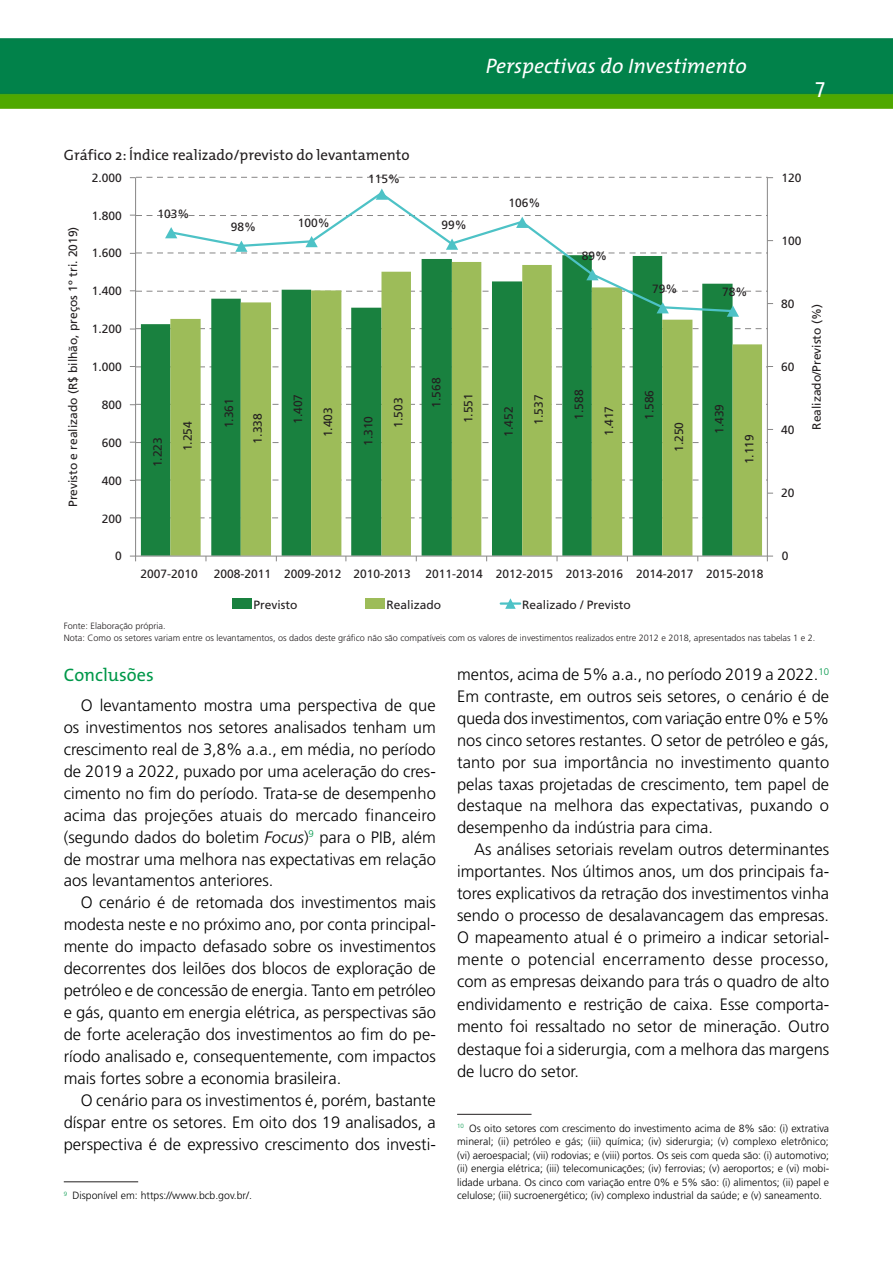
<style>
.page{position:relative;width:893px;height:1263px;background:#fff}
.page>*{position:absolute;margin:0;border:0;box-sizing:border-box;transform-origin:0 0}
.t1{font:italic 21px "T Mix";color:#fff}
.t2{font:21px "T Mix";color:#fff}
.G{font:18.15px "T Mix";color:#00984a}
.TEXTO{font:300 16.5px/21.9px "Frutiger LT Std";color:#000;text-align:justify}
.GRÁFICO{font:15px "T Mix";color:#231f20}
.t3{font:12px "Frutiger LT Std";color:#231f20}
.Footnote{font:300 10.5px/13.5px "Frutiger LT Std";color:#000;text-align:justify}
.NOTA__FONTE{font:300 9.15px/12px "Frutiger LT Std";color:#231f20}
.s1{font-style:italic}
</style>
<div class="page">
<img style="left:0;top:38px;width:893px;height:70px">
<hr style="left:457px;top:1114px;width:74px;height:1px;background:#231f20">
<hr style="left:64px;top:1181px;width:74px;height:1px;background:#231f20">
<div style="left:141px;top:324px;width:29px;height:232px;background:#19813f"></div>
<svg style="left:170px;top:313px;width:592px;height:243px;background:#76ae67"></svg>
<hr style="left:767px;top:178px;width:1px;height:378px;background:#878686">
<hr style="left:135px;top:178px;width:1px;height:378px;background:#878686">
<svg style="left:130px;top:177px;width:643px;height:1px"></svg>
<svg style="left:130px;top:290px;width:638px;height:2px"></svg>
<svg style="left:130px;top:328px;width:638px;height:2px"></svg>
<svg style="left:130px;top:366px;width:643px;height:1px"></svg>
<svg style="left:130px;top:404px;width:637px;height:1px"></svg>
<svg style="left:130px;top:442px;width:637px;height:1px"></svg>
<svg style="left:130px;top:479px;width:637px;height:2px"></svg>
<svg style="left:130px;top:517px;width:637px;height:1px"></svg>
<hr style="left:136px;top:556px;width:631px;height:1px;background:#878686">
<svg style="left:168px;top:195px;width:566px;height:118px"></svg>
<svg style="left:376px;top:188px;width:12px;height:12px"></svg>
<svg style="left:130px;top:215px;width:643px;height:39px"></svg>
<svg style="left:586px;top:269px;width:13px;height:11px"></svg>
<svg style="left:657px;top:302px;width:12px;height:11px"></svg>
<svg style="left:727px;top:305px;width:12px;height:12px"></svg>
<div style="left:497px;top:189px;width:50px;height:24px;background:#fff"></div>
<div style="left:232px;top:599px;width:20px;height:10px;background:#19813f"></div>
<div style="left:365px;top:599px;width:20px;height:10px;background:#9dbc59"></div>
<hr style="left:501px;top:602px;width:19px;height:3px;background:#4dc2c6">
<svg style="left:505px;top:598px;width:11px;height:11px"></svg>
<p class="t1" style="left:486px;top:49px;width:262px">Perspectivas do Investimento</p>
<p class="t2" style="left:815px;top:69px;width:11px">7</p>
<p class="GRÁFICO" style="left:64px;top:142px;width:347px">Gráfico 2: Índice realizado/previsto do levantamento</p>
<p class="t3" style="left:66px;top:507px;width:282px;rotate:-90deg">Previsto e realizado (R$ bilhão, preços 1º tri. 2019)</p>
<p class="t3" style="left:92px;top:170px;width:32px">2.000</p>
<p class="t3" style="left:92px;top:208px;width:32px">1.800</p>
<p class="t3" style="left:92px;top:246px;width:32px">1.600</p>
<p class="t3" style="left:92px;top:284px;width:32px">1.400</p>
<p class="t3" style="left:92px;top:322px;width:32px">1.200</p>
<p class="t3" style="left:92px;top:360px;width:32px">1.000</p>
<p class="t3" style="left:102px;top:398px;width:22px">800</p>
<p class="t3" style="left:102px;top:436px;width:22px">600</p>
<p class="t3" style="left:102px;top:473px;width:22px">400</p>
<p class="t3" style="left:102px;top:511px;width:22px">200</p>
<p class="t3" style="left:115px;top:549px;width:8px">0</p>
<p class="t3" style="left:158px;top:206px;width:34px">103%</p>
<p class="t3" style="left:231px;top:220px;width:27px">98%</p>
<p class="t3" style="left:298px;top:215px;width:34px">100%</p>
<p class="t3" style="left:368px;top:171px;width:34px">115%</p>
<p class="t3" style="left:441px;top:218px;width:27px">99%</p>
<p class="t3" style="left:509px;top:196px;width:34px">106%</p>
<p class="t3" style="left:582px;top:248px;width:27px">89%</p>
<p class="t3" style="left:652px;top:281px;width:27px">79%</p>
<p class="t3" style="left:722px;top:285px;width:27px">78%</p>
<p class="t3" style="left:151px;top:467px;width:32px;rotate:-90deg">1.223</p>
<p class="t3" style="left:429px;top:408px;width:32px;rotate:-90deg">1.568</p>
<p class="t3" style="left:572px;top:420px;width:32px;rotate:-90deg">1.588</p>
<p class="t3" style="left:642px;top:420px;width:32px;rotate:-90deg">1.586</p>
<p class="t3" style="left:222px;top:428px;width:32px;rotate:-90deg">1.361</p>
<p class="t3" style="left:291px;top:424px;width:32px;rotate:-90deg">1.407</p>
<p class="t3" style="left:181px;top:451px;width:32px;rotate:-90deg">1.254</p>
<p class="t3" style="left:251px;top:443px;width:32px;rotate:-90deg">1.338</p>
<p class="t3" style="left:321px;top:437px;width:32px;rotate:-90deg">1.403</p>
<p class="t3" style="left:391px;top:428px;width:32px;rotate:-90deg">1.503</p>
<p class="t3" style="left:461px;top:423px;width:32px;rotate:-90deg">1.551</p>
<p class="t3" style="left:532px;top:425px;width:32px;rotate:-90deg">1.537</p>
<p class="t3" style="left:602px;top:436px;width:32px;rotate:-90deg">1.417</p>
<p class="t3" style="left:502px;top:437px;width:32px;rotate:-90deg">1.452</p>
<p class="t3" style="left:361px;top:446px;width:32px;rotate:-90deg">1.310</p>
<p class="t3" style="left:672px;top:452px;width:32px;rotate:-90deg">1.250</p>
<p class="t3" style="left:712px;top:434px;width:32px;rotate:-90deg">1.439</p>
<p class="t3" style="left:742px;top:464px;width:32px;rotate:-90deg">1.119</p>
<p class="t3" style="left:141px;top:566px;width:59px">2007-2010</p>
<p class="t3" style="left:214px;top:566px;width:551px">2008-2011 2009-2012 2010-2013 2011-2014 2012-2015 2013-2016 2014-2017 2015-2018</p>
<p class="t3" style="left:253px;top:598px;width:46px">Previsto</p>
<p class="t3" style="left:386px;top:598px;width:56px">Realizado</p>
<p class="t3" style="left:522px;top:598px;width:110px">Realizado / Previsto</p>
<p class="t3" style="left:781px;top:170px;width:22px">120</p>
<p class="t3" style="left:781px;top:234px;width:22px">100</p>
<p class="t3" style="left:781px;top:297px;width:15px">80</p>
<p class="t3" style="left:781px;top:360px;width:15px">60</p>
<p class="t3" style="left:781px;top:423px;width:15px">40</p>
<p class="t3" style="left:809px;top:430px;width:127px;rotate:-90deg">Realizado/Previsto (%)</p>
<p class="t3" style="left:781px;top:486px;width:15px">20</p>
<p class="t3" style="left:782px;top:549px;width:8px">0</p>
<p class="NOTA__FONTE" style="left:64px;top:620px;width:753px">Fonte: Elaboração própria.<br>Nota: Como os setores variam entre os levantamentos, os dados deste gráfico não são compatíveis com os valores de investimentos realizados entre 2012 e 2018, apresentados nas tabelas 1 e 2.</p>
<p class="G" style="left:64px;top:659px;width:92px">Conclusões</p>
<p class="TEXTO" style="left:64px;top:695px;width:374px;text-indent:17px">O levantamento mostra uma perspectiva de que os investimentos nos setores analisados tenham um crescimento real de 3,8% a.a., em média, no período de 2019 a 2022, puxado por uma aceleração do cres&shy;cimento no fim do período. Trata-se de desempenho acima das projeções atuais do mercado financeiro (segundo dados do boletim <span class="s1">Focus</span>)<sup>9</sup> para o PIB, além de mostrar uma melhora nas expectativas em relação aos levantamentos anteriores.</p>
<p class="TEXTO" style="left:64px;top:892px;width:374px;text-indent:17px">O cenário é de retomada dos investimentos mais modesta neste e no próximo ano, por conta principal&shy;mente do impacto defasado sobre os investimentos decorrentes dos leilões dos blocos de exploração de petróleo e de concessão de energia. Tanto em petróleo e gás, quanto em energia elétrica, as perspectivas são de forte aceleração dos investimentos ao fim do pe&shy;ríodo analisado e, consequentemente, com impactos mais fortes sobre a economia brasileira.</p>
<p class="TEXTO" style="left:64px;top:1090px;width:374px;text-indent:17px">O cenário para os investimentos é, porém, bastante díspar entre os setores. Em oito dos 19 analisados, a perspectiva é de expressivo crescimento dos investi-</p>
<p class="Footnote" style="left:64px;top:1189px;width:190px"><sup>9</sup> Disponível em: https://www.bcb.gov.br/.</p>
<p class="TEXTO" style="left:457px;top:664px;width:374px">mentos, acima de 5% a.a., no período 2019 a 2022.<sup>10<br></sup>Em contraste, em outros seis setores, o cenário é de queda dos investimentos, com variação entre 0% e 5% nos cinco setores restantes. O setor de petróleo e gás, tanto por sua importância no investimento quanto pelas taxas projetadas de crescimento, tem papel de destaque na melhora das expectativas, puxando o desempenho da indústria para cima.</p>
<p class="TEXTO" style="left:457px;top:839px;width:374px;text-indent:17px">As análises setoriais revelam outros determinantes importantes. Nos últimos anos, um dos principais fa&shy;tores explicativos da retração dos investimentos vinha sendo o processo de desalavancagem das empresas.<br>O mapeamento atual é o primeiro a indicar setorial&shy;mente o potencial encerramento desse processo, com as empresas deixando para trás o quadro de alto endividamento e restrição de caixa. Esse comporta&shy;mento foi ressaltado no setor de mineração. Outro destaque foi a siderurgia, com a melhora das margens de lucro do setor.</p>
<p class="Footnote" style="left:457px;top:1121px;width:374px"><sup>10</sup> Os oito setores com crescimento do investimento acima de 8% são: (i) extrativa mineral; (ii) petróleo e gás; (iii) química; (iv) siderurgia; (v) complexo eletrônico; (vi) aeroespacial; (vii) rodovias; e (viii) portos. Os seis com queda são: (i) automotivo; (ii) energia elétrica; (iii) telecomunicações; (iv) ferrovias; (v) aeroportos; e (vi) mobi&shy;lidade urbana. Os cinco com variação entre 0% e 5% são: (i) alimentos; (ii) papel e celulose; (iii) sucroenergético; (iv) complexo industrial da saúde; e (v) saneamento.</p>
</div>
